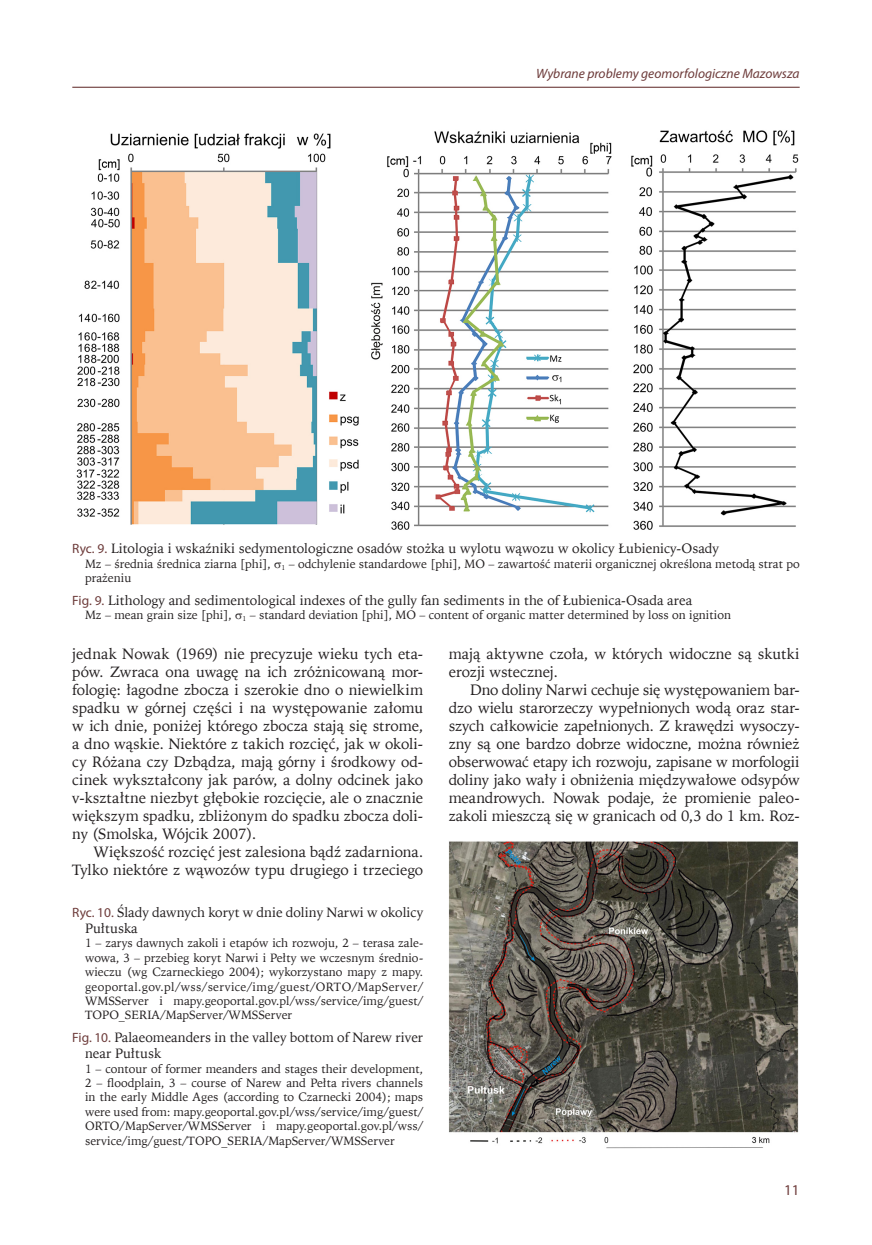
<style>
.page{position:relative;width:872px;height:1245px;background:#fff}
.page>*{position:absolute;margin:0;border:0;box-sizing:border-box;transform-origin:0 0}
.t1{font:15px/18px "Iowan Old St EU";letter-spacing:-.005em;color:#231f20;text-align:justify}
.t2{font:15px "Myriad Pro";color:#6d3b3a}
.Tytuł_tabeli_ryciny{font:13.5px/16.2px "Iowan Old St EU";color:#231f20}
.t3{font:italic 13.5px "Myriad Pro";color:#6d3b3a}
.Objaśnienia{font:12px/14.4px "Iowan Old St EU";color:#231f20;text-align:justify}
.s1{font-family:"Myriad Pro";color:#6d3b3a}
</style>
<div class="page">
<hr style="left:72px;top:87px;width:727px;height:1px;background:#6d3b3a">
<img style="left:76px;top:130px;width:723px;height:400px">
<img style="left:449px;top:841px;width:350px;height:308px">
<p class="t3" style="left:536px;top:65px;width:265px">Wybrane problemy geomorfologiczne Mazowsza</p>
<p class="Tytuł_tabeli_ryciny" style="left:72px;top:541px;width:648px"><span class="s1">Ryc. 9.</span> Litologia i wskaźniki sedymentologiczne osadów stożka u wylotu wąwozu w okolicy Łubienicy-Osady</p>
<p class="Objaśnienia" style="left:85px;top:557px;width:716px">Mz – średnia średnica ziarna [phi], <sub>1</sub> – odchylenie standardowe [phi], MO – zawartość materii organicznej określona metodą strat po prażeniu</p>
<p class="Tytuł_tabeli_ryciny" style="left:72px;top:592px;width:621px"><span class="s1">Fig. 9.</span> Lithology and sedimentological indexes of the gully fan sediments in the of Łubienica-Osada area</p>
<p class="Objaśnienia" style="left:85px;top:608px;width:647px">Mz – mean grain size [phi], <sub>1</sub> – standard deviation [phi], MO – content of organic matter determined by loss on ignition</p>
<p class="t1" style="left:72px;top:645px;width:352px">jednak Nowak (1969) nie precyzuje wieku tych eta&shy;pów. Zwraca ona uwagę na ich zróżnicowaną mor&shy;fologię: łagodne zbocza i szerokie dno o niewielkim spadku w górnej części i na występowanie załomu w ich dnie, poniżej którego zbocza stają się strome, a dno wąskie. Niektóre z takich rozcięć, jak w okoli&shy;cy Różana czy Dzbądza, mają górny i środkowy od&shy;cinek wykształcony jak parów, a dolny odcinek jako v-kształtne niezbyt głębokie rozcięcie, ale o znacznie większym spadku, zbliżonym do spadku zbocza doli&shy;ny (Smolska, Wójcik 2007).</p>
<p class="t1" style="left:72px;top:843px;width:352px;text-align:right">Większość rozcięć jest zalesiona bądź zadarniona.<br>Tylko niektóre z wąwozów typu drugiego i trzeciego</p>
<p class="Tytuł_tabeli_ryciny" style="left:85px;top:904px;width:340px;text-indent:-13px"><span class="s1">Ryc. 10.</span> Ślady dawnych koryt w dnie doliny Narwi w okolicy<br>Pułtuska</p>
<p class="Objaśnienia" style="left:85px;top:936px;width:340px">1 – zarys dawnych zakoli i etapów ich rozwoju, 2 – terasa zale&shy;wowa, 3 – przebieg koryt Narwi i Pełty we wczesnym średnio&shy;wieczu (wg Czarneckiego 2004); wykorzystano mapy z mapy. geoportal.gov.pl/wss/service/img/guest/ORTO/MapServer/ WMSServer i mapy.geoportal.gov.pl/wss/service/img/guest/ TOPO_SERIA/MapServer/WMSServer</p>
<p class="Tytuł_tabeli_ryciny" style="left:85px;top:1029px;width:340px;text-indent:-13px"><span class="s1">Fig. 10.</span> Palaeomeanders in the valley bottom of Narew river near Pułtusk</p>
<p class="Objaśnienia" style="left:85px;top:1061px;width:340px">1 – contour of former meanders and stages their development, 2 – floodplain, 3 – course of Narew and Pełta rivers channels in the early Middle Ages (according to Czarnecki 2004); maps were used from: mapy.geoportal.gov.pl/wss/service/img/guest/ ORTO/MapServer/WMSServer i mapy.geoportal.gov.pl/wss/ service/img/guest/TOPO_SERIA/MapServer/WMSServer</p>
<p class="t1" style="left:449px;top:645px;width:352px">mają aktywne czoła, w których widoczne są skutki erozji wstecznej.</p>
<p class="t1" style="left:449px;top:681px;width:352px;text-indent:21px">Dno doliny Narwi cechuje się występowaniem bar&shy;dzo wielu starorzeczy wypełnionych wodą oraz star&shy;szych całkowicie zapełnionych. Z krawędzi wysoczy&shy;zny są one bardzo dobrze widoczne, można również obserwować etapy ich rozwoju, zapisane w morfologii doliny jako wały i obniżenia międzywałowe odsypów meandrowych. Nowak podaje, że promienie paleo&shy;zakoli mieszczą się w granicach od 0,3 do 1 km. Roz-</p>
<p class="t2" style="left:784px;top:1181px;width:17px">11</p>
</div>
